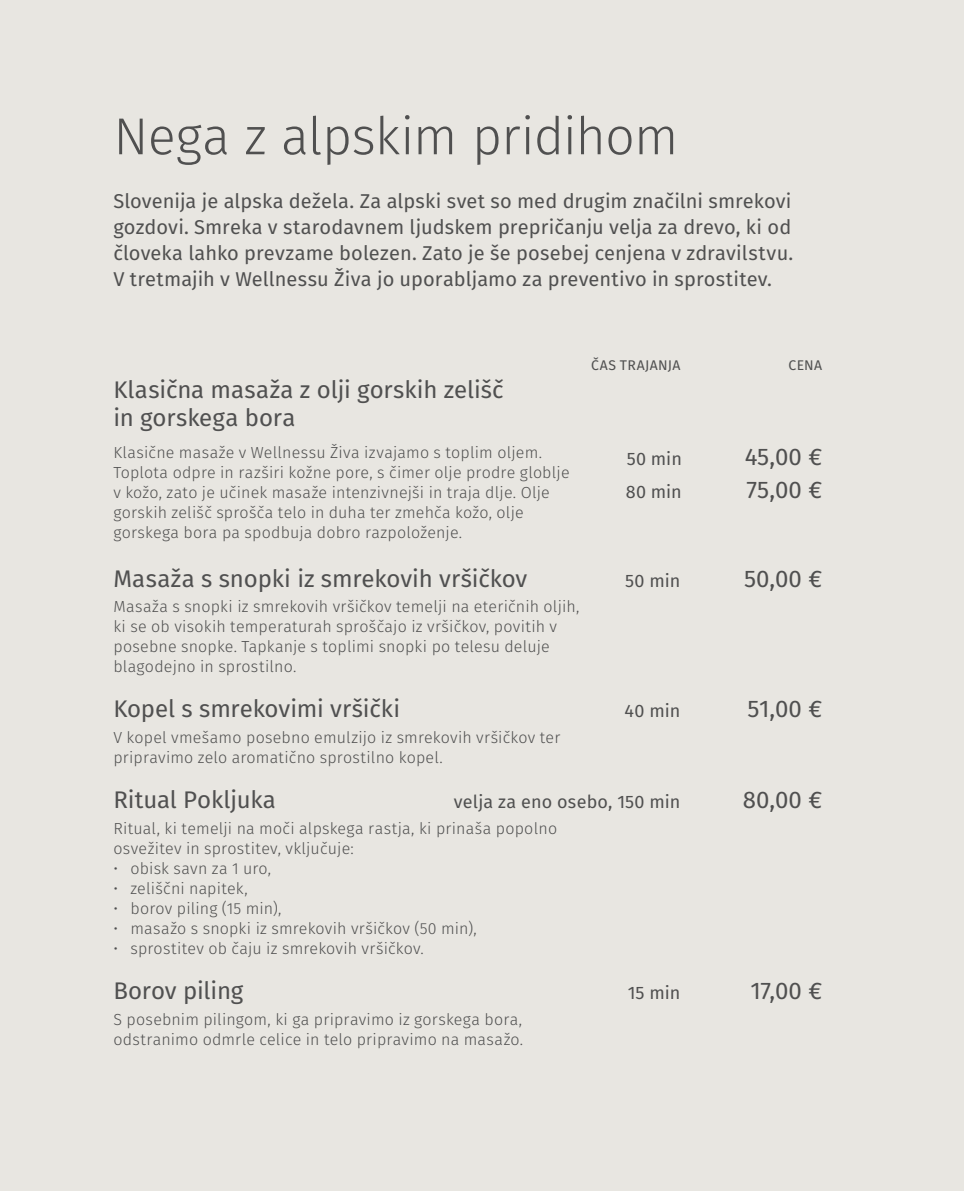
<style>
.page{position:relative;width:964px;height:1191px;background:#e8e6e1}
.page>*{position:absolute;margin:0;border:0;box-sizing:border-box;transform-origin:0 0}
.t1{font:300 52px "Fira Sans";letter-spacing:-.015em;color:#58595b}
.t2{font:24px/28px "Fira Sans";letter-spacing:-.005em;color:#58595b}
.t3{font:20px/26px "Fira Sans";letter-spacing:.005em;color:#58595b;text-align:justify}
.t4{font:18px/33.6px "Fira Sans";letter-spacing:.005em;color:#58595b}
.t5{font:300 16px/20px "Fira Sans";letter-spacing:.015em;color:#58595b}
.t6{font:14px "Fira Sans";letter-spacing:.025em;color:#58595b}
</style>
<div class="page">
<h1 class="t1" style="left:113px;top:100px;width:566px">Nega z alpskim pridihom</h1>
<p class="t3" style="left:113px;top:190px;width:681px">Slovenija je alpska dežela. Za alpski svet so med drugim značilni smrekovi gozdovi. Smreka v starodavnem ljudskem prepričanju velja za drevo, ki od človeka lahko prevzame bolezen. Zato je še posebej cenjena v zdravilstvu.<br>V tretmajih v Wellnessu Živa jo uporabljamo za preventivo in sprostitev.</p>
<p class="t6" style="left:591px;top:356px;width:91px">ČAS TRAJANJA</p>
<p class="t6" style="left:788px;top:356px;width:35px">CENA</p>
<h2 class="t2" style="left:113px;top:378px;width:392px">Klasična masaža z olji gorskih zelišč in gorskega bora</h2>
<p class="t5" style="left:113px;top:444px;width:458px">Klasične masaže v Wellnessu Živa izvajamo s toplim oljem.<br>Toplota odpre in razširi kožne pore, s čimer olje prodre globlje v kožo, zato je učinek masaže intenzivnejši in traja dlje. Olje gorskih zelišč sprošča telo in duha ter zmehča kožo, olje gorskega bora pa spodbuja dobro razpoloženje.</p>
<p class="t4" style="left:626px;top:443px;width:58px">50 min<br>80 min</p>
<h2 class="t2" style="left:745px;top:441px;width:79px;line-height:33.6px">45,00 €<br>75,00 €</h2>
<h2 class="t2" style="left:113px;top:566px;width:415px">Masaža s snopki iz smrekovih vršičkov</h2>
<p class="t4" style="left:625px;top:565px;width:57px">50 min</p>
<h2 class="t2" style="left:744px;top:566px;width:80px">50,00 €</h2>
<p class="t5" style="left:113px;top:598px;width:467px">Masaža s snopki iz smrekovih vršičkov temelji na eteričnih oljih, ki se ob visokih temperaturah sproščajo iz vršičkov, povitih v posebne snopke. Tapkanje s toplimi snopki po telesu deluje blagodejno in sprostilno.</p>
<h2 class="t2" style="left:113px;top:697px;width:288px">Kopel s smrekovimi vršički</h2>
<p class="t4" style="left:624px;top:695px;width:57px">40 min</p>
<h2 class="t2" style="left:747px;top:697px;width:76px">51,00 €</h2>
<p class="t5" style="left:113px;top:728px;width:448px">V kopel vmešamo posebno emulzijo iz smrekovih vršičkov ter pripravimo zelo aromatično sprostilno kopel.</p>
<h2 class="t2" style="left:113px;top:787px;width:164px">Ritual Pokljuka</h2>
<p class="t4" style="left:454px;top:786px;width:228px">velja za eno osebo, 150 min</p>
<h2 class="t2" style="left:743px;top:787px;width:81px">80,00 €</h2>
<p class="t5" style="left:113px;top:819px;width:445px">Ritual, ki temelji na moči alpskega rastja, ki prinaša popolno osvežitev in sprostitev, vključuje:</p>
<p class="t5" style="left:113px;top:859px;width:159px">• obisk savn za 1 uro,</p>
<p class="t5" style="left:113px;top:879px;width:136px">• zeliščni napitek,</p>
<p class="t5" style="left:113px;top:899px;width:169px">• borov piling (15 min),</p>
<p class="t5" style="left:113px;top:919px;width:365px">• masažo s snopki iz smrekovih vršičkov (50 min),</p>
<p class="t5" style="left:113px;top:939px;width:312px">• sprostitev ob čaju iz smrekovih vršičkov.</p>
<h2 class="t2" style="left:113px;top:978px;width:132px">Borov piling</h2>
<p class="t4" style="left:628px;top:977px;width:54px">15 min</p>
<h2 class="t2" style="left:750px;top:978px;width:73px">17,00 €</h2>
<p class="t5" style="left:113px;top:1010px;width:411px">S posebnim pilingom, ki ga pripravimo iz gorskega bora, odstranimo odmrle celice in telo pripravimo na masažo.</p>
</div>
